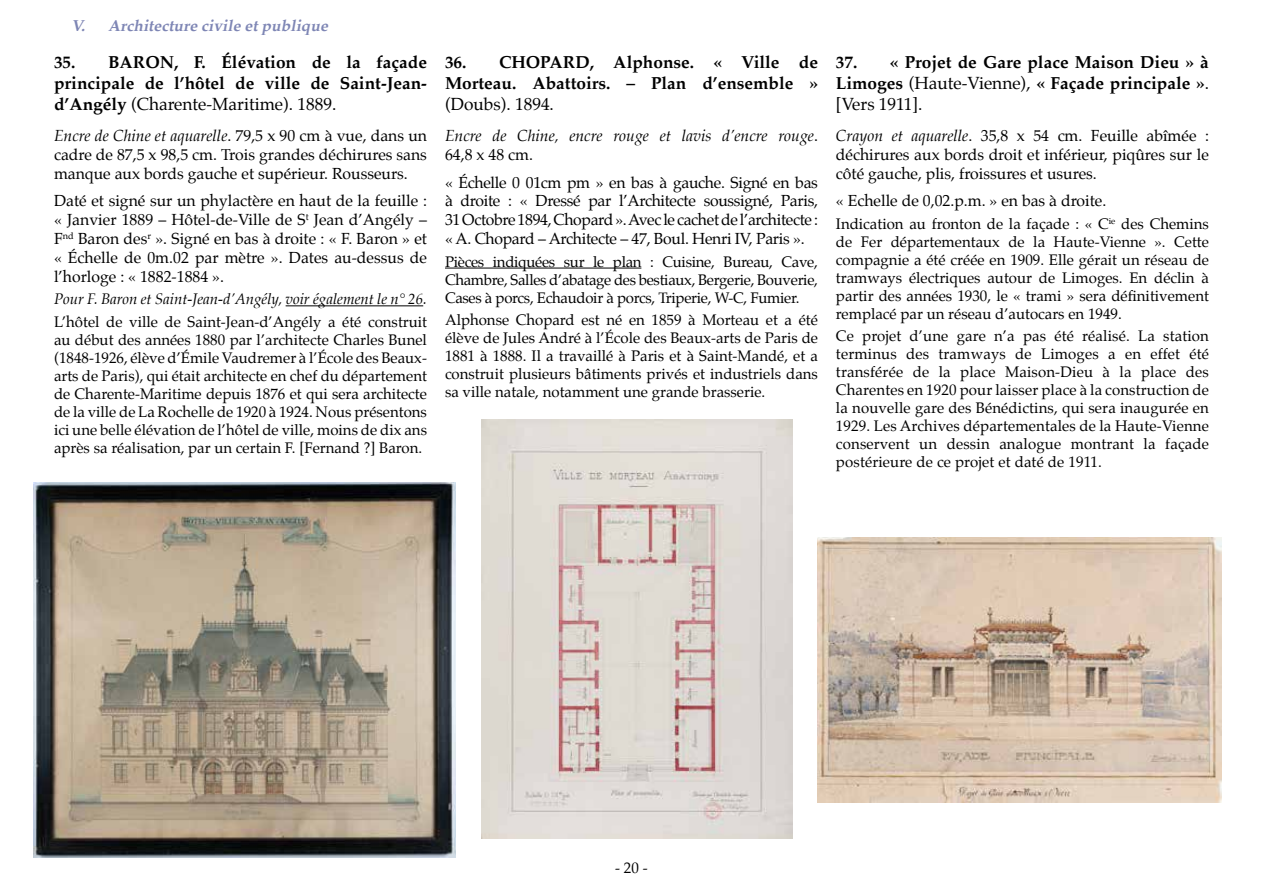
<style>
.page{position:relative;width:1263px;height:893px;background:#fff}
.page>*{position:absolute;margin:0;border:0;box-sizing:border-box;transform-origin:0 0}
.t1{font:700 17.25px/20.7px "Palatino";color:#000;text-align:justify}
.t2{font:17.25px "Palatino";color:#000}
.t3{font:15.75px/18.9px "Palatino";color:#000;text-align:justify}
.t4{font:italic 15.75px/18.9px "Palatino";color:#000}
.t5{font:italic 700 15.75px "Palatino";color:#283583}
.t6{font:15px/18px "Palatino";color:#000;text-align:justify}
.t7{font:italic 15px "Palatino";color:#000}
.s1{font-weight:400}
.s2{font-style:italic}
.s3{font-style:normal}
</style>
<div class="page">
<hr style="left:286px;top:305px;width:137px;height:1px;background:#000">
<hr style="left:445px;top:268px;width:196px;height:1px;background:#000">
<img style="left:34px;top:483px;width:422px;height:374px">
<img style="left:481px;top:419px;width:311px;height:420px">
<img style="left:818px;top:537px;width:403px;height:266px">
<p class="t5" style="left:71px;top:12px;width:263px">V. Architecturecivileetpublique</p>
<p class="t1" style="left:54px;top:52px;width:374px">35. BARON, F. Élévation de la façade principale de l’hôtel de ville de Saint-Jean&shy;d’Angély <span class="s1">(Charente-Maritime). 1889.</span></p>
<p class="t3" style="left:54px;top:126px;width:374px"><span class="s2">Encre de Chine et aquarelle</span>. 79,5 x 90 cm à vue, dans un cadre de 87,5 x 98,5 cm. Trois grandes déchirures sans manque aux bords gauche et supérieur. Rousseurs.</p>
<p class="t3" style="left:54px;top:192px;width:374px">Daté et signé sur un phylactère en haut de la feuille : « Janvier 1889 – Hôtel-de-Ville de S<sup>t</sup> Jean d’Angély – F<sup>nd</sup> Baron des<sup>r</sup> ». Signé en bas à droite : « F. Baron » et « Échelle de 0m.02 par mètre ». Dates au-dessus de l’horloge : « 1882-1884 ».</p>
<p class="t7" style="left:54px;top:287px;width:374px">Pour F. Baron et Saint-Jean-d’Angély, voir également le n° 26.</p>
<p class="t6" style="left:54px;top:312px;width:374px">L’hôtel de ville de Saint-Jean-d’Angély a été construit au début des années 1880 par l’architecte Charles Bunel (1848-1926, élève d’Émile Vaudremer à l’École des Beaux&shy;arts de Paris), qui était architecte en chef du département de Charente-Maritime depuis 1876 et qui sera architecte de la ville de La Rochelle de 1920 à 1924. Nous présentons ici une belle élévation de l’hôtel de ville, moins de dix ans après sa réalisation, par un certain F. [Fernand ?] Baron.</p>
<p class="t1" style="left:445px;top:52px;width:374px">36. CHOPARD, Alphonse. « Ville de<br>Morteau. Abattoirs. – Plan d’ensemble »</p>
<p class="t2" style="left:445px;top:89px;width:110px">(Doubs). 1894.</p>
<p class="t4" style="left:445px;top:127px;width:374px">Encre de Chine, encre rouge et lavis d’encre rouge<span class="s3">.<br>64,8 x 48 cm.</span></p>
<p class="t3" style="left:445px;top:173px;width:374px">« Échelle 0 01cm pm » en bas à gauche. Signé en bas à droite : « Dressé par l’Architecte soussigné, Paris, 31Octobre 1894, Chopard ». Avec le cachet de l’architecte: « A. Chopard – Architecte – 47, Boul. Henri IV, Paris ».</p>
<p class="t6" style="left:445px;top:252px;width:374px">Pièces indiquées sur le plan : Cuisine, Bureau, Cave, Chambre, Salles d’abatage des bestiaux, Bergerie, Bouverie, Cases à porcs, Echaudoir à porcs, Triperie, W-C, Fumier.</p>
<p class="t6" style="left:445px;top:311px;width:374px">Alphonse Chopard est né en 1859 à Morteau et a été élève de Jules André à l’École des Beaux-arts de Paris de 1881 à 1888. Il a travaillé à Paris et à Saint-Mandé, et a construit plusieurs bâtiments privés et industriels dans sa ville natale, notamment une grande brasserie.</p>
<p class="t1" style="left:836px;top:52px;width:374px">37. « Projet de Gare place Maison Dieu » à Limoges <span class="s1">(Haute-Vienne),</span> « Façade principale »<span class="s1">. [Vers 1911].</span></p>
<p class="t3" style="left:836px;top:126px;width:374px"><span class="s2">Crayon et aquarelle</span>. 35,8 x 54 cm. Feuille abîmée : déchirures aux bords droit et inférieur, piqûres sur le côté gauche, plis, froissures et usures.</p>
<p class="t3" style="left:836px;top:192px;width:272px">« Echelle de 0,02.p.m. » en bas à droite.</p>
<p class="t6" style="left:836px;top:215px;width:374px">Indication au fronton de la façade : « C<sup>ie</sup> des Chemins de Fer départementaux de la Haute-Vienne ». Cette compagnie a été créée en 1909. Elle gérait un réseau de tramways électriques autour de Limoges. En déclin à partir des années 1930, le « trami » sera définitivement remplacé par un réseau d’autocars en 1949.</p>
<p class="t6" style="left:836px;top:327px;width:374px">Ce projet d’une gare n’a pas été réalisé. La station terminus des tramways de Limoges a en effet été transférée de la place Maison-Dieu à la place des Charentes en 1920 pour laisser place à la construction de la nouvelle gare des Bénédictins, qui sera inaugurée en 1929. Les Archives départementales de la Haute‑Vienne conservent un dessin analogue montrant la façade postérieure de ce projet et daté de 1911.</p>
<p class="t6" style="left:615px;top:858px;width:34px">- 20 -</p>
</div>
